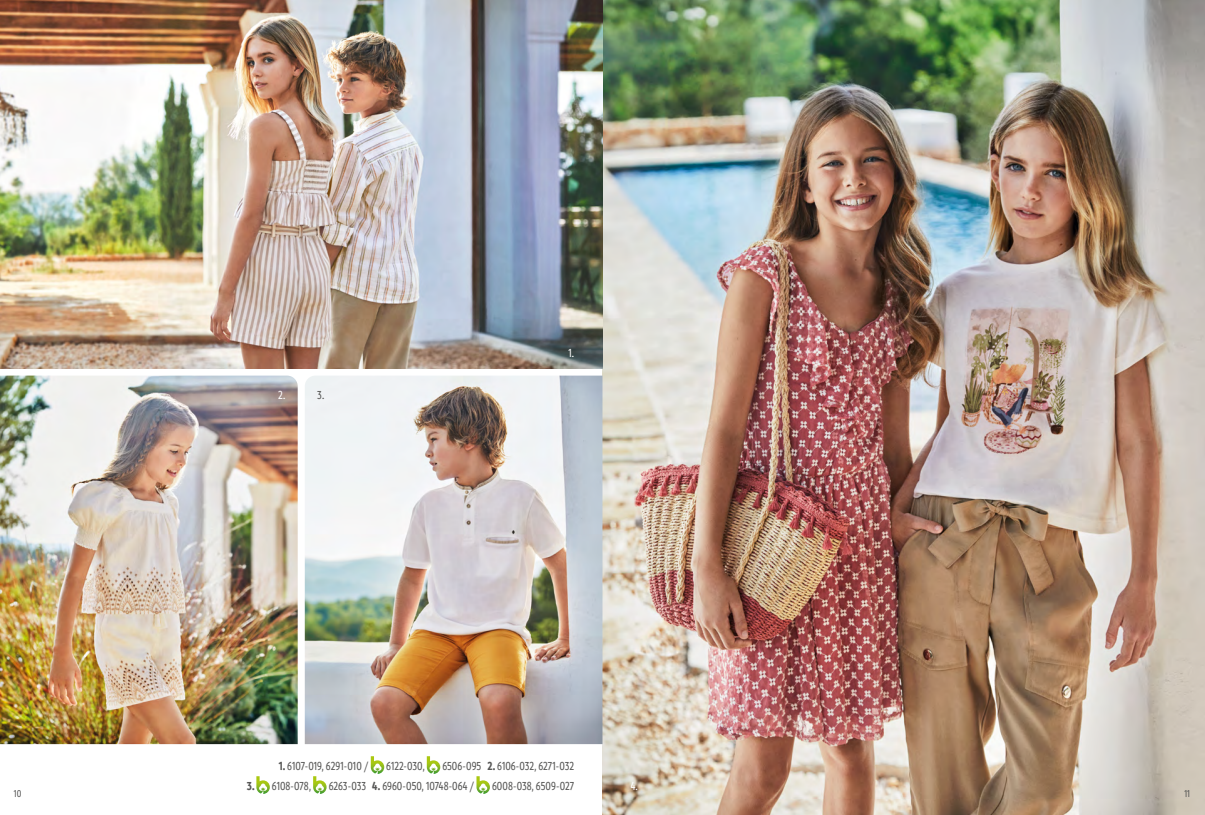
<style>
.page{position:relative;width:1205px;height:815px;background:#fff}
.page>*{position:absolute;margin:0;border:0;box-sizing:border-box;transform-origin:0 0}
.t1{font:500 condensed 12.5px "Branding SF";color:#575756}
.t2{font:500 condensed 12.5px "Branding SF";color:#fff}
.t3{font:500 condensed 10.62px "Branding SF";color:#575756}
.s1{font-weight:700}
</style>
<div class="page">
<img style="left:602px;top:0;width:603px;height:815px">
<img style="left:0;top:0;width:602px;height:369px">
<img style="left:305px;top:376px;width:297px;height:368px">
<img style="left:0;top:376px;width:298px;height:368px">
<svg style="left:371px;top:756px;width:13px;height:18px"></svg>
<svg style="left:427px;top:756px;width:13px;height:18px"></svg>
<svg style="left:256px;top:776px;width:14px;height:18px"></svg>
<svg style="left:313px;top:776px;width:14px;height:18px"></svg>
<svg style="left:476px;top:776px;width:14px;height:18px"></svg>
<p class="t2" style="left:278px;top:388px;width:9px">2.</p>
<p class="t1" style="left:317px;top:388px;width:9px">3.</p>
<p class="t2" style="left:568px;top:347px;width:7px">1.</p>
<p class="t1" style="left:279px;top:760px;width:91px"><span class="s1">1.</span> 6107-019, 6291-010 /</p>
<p class="t1" style="left:386px;top:760px;width:40px">6122-030,</p>
<p class="t1" style="left:442px;top:760px;width:133px">6506-095 <span class="s1">2.</span> 6106-032, 6271-032</p>
<p class="t1" style="left:247px;top:780px;width:66px"><span class="s1">3.</span> 6108-078,</p>
<p class="t1" style="left:329px;top:780px;width:147px">6263-033 <span class="s1">4.</span> 6960-050, 10748-064 /</p>
<p class="t1" style="left:492px;top:780px;width:84px">6008-038, 6509-027</p>
<p class="t2" style="left:631px;top:780px;width:9px">4.</p>
<p class="t3" style="left:14px;top:788px;width:9px">10</p>
<p class="t3" style="left:1184px;top:788px;width:7px">11</p>
</div>
